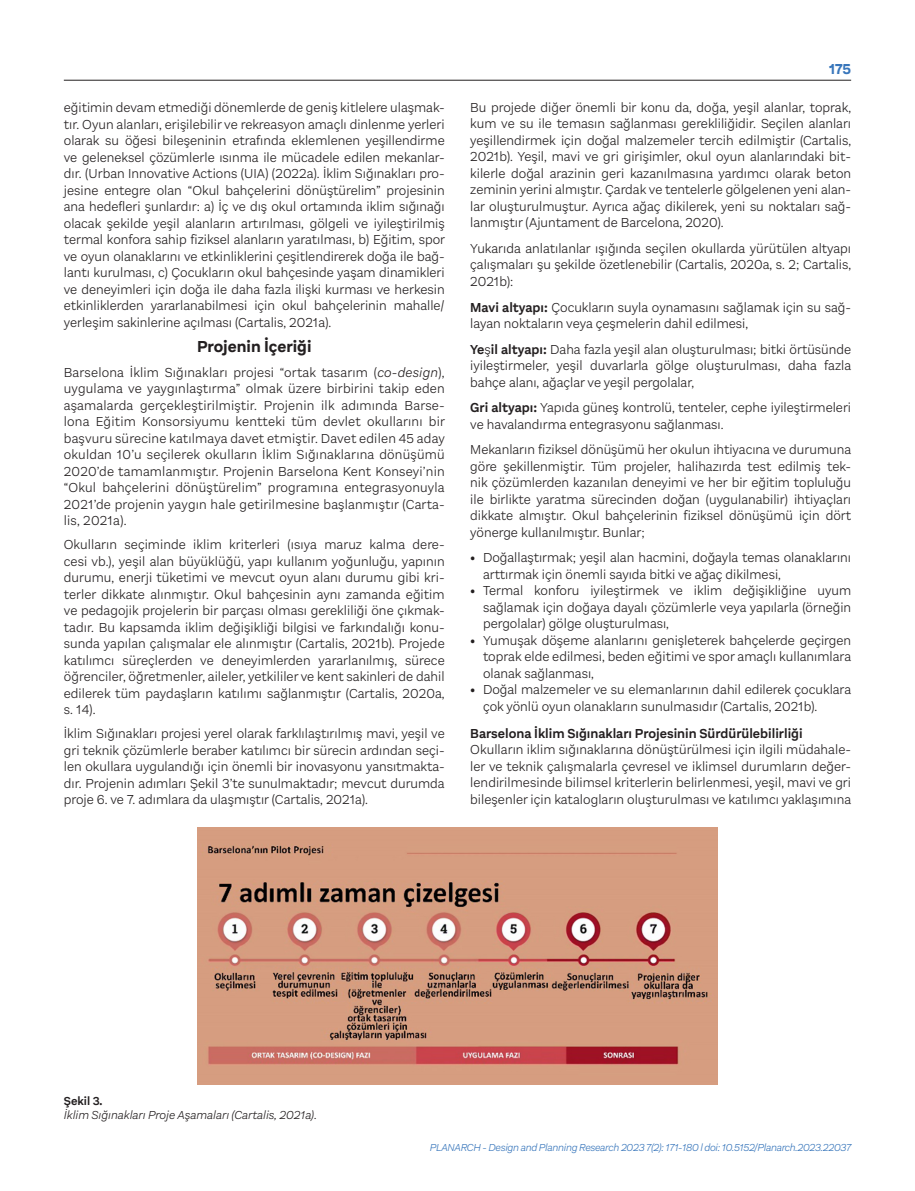
<style>
.page{position:relative;width:915px;height:1191px;background:#fff}
.page>*{position:absolute;margin:0;border:0;box-sizing:border-box;transform-origin:0 0}
.t1{font:700 16.5px "Aestetico";color:#231f20}
.t2{font:700 15px "Aestetico";color:#3876bb}
.t3{font:300 13.5px/16.5px "Aestetico";color:#231f20;text-align:justify}
.t4{font:600 13.5px "Aestetico";color:#231f20}
.t5{font:italic 300 12px "Aestetico";color:#231f20}
.t6{font:600 12px "Aestetico";color:#231f20}
.t7{font:italic 300 10.5px "Aestetico";letter-spacing:-.025em;color:#3876bb}
.s1{font-style:italic}
.s2{font-weight:600}
.s3{font-weight:700}
</style>
<div class="page">
<hr style="left:64px;top:80px;width:786px;height:1px;background:#231f20">
<img style="left:198px;top:828px;width:518px;height:256px">
<p class="t3" style="left:64px;top:99px;width:382px">eğitimin devam etmediği dönemlerde de geniş kitlelere ulaşmak&shy;tır. Oyun alanları, erişilebilir ve rekreasyon amaçlı dinlenme yerleri olarak su öğesi bileşeninin etrafında eklemlenen yeşillendirme ve geleneksel çözümlerle ısınma ile mücadele edilen mekanlar&shy;dır. (Urban Innovative Actions (UIA) (2022a). İklim Sığınakları pro&shy;jesine entegre olan “Okul bahçelerini dönüştürelim” projesinin ana hedefleri şunlardır: a) İç ve dış okul ortamında iklim sığınağı olacak şekilde yeşil alanların artırılması, gölgeli ve iyileştirilmiş termal konfora sahip fiziksel alanların yaratılması, b) Eğitim, spor ve oyun olanaklarını ve etkinliklerini çeşitlendirerek doğa ile bağ&shy;lantı kurulması, c) Çocukların okul bahçesinde yaşam dinamikleri ve deneyimleri için doğa ile daha fazla ilişki kurması ve herkesin etkinliklerden yararlanabilmesi için okul bahçelerinin mahalle/ yerleşim sakinlerine açılması (Cartalis, 2021a).</p>
<p class="t1" style="left:197px;top:336px;width:116px">Projenin İçeriği</p>
<p class="t3" style="left:64px;top:364px;width:382px">Barselona İklim Sığınakları projesi “ortak tasarım (<span class="s1">co-design</span>), uygulama ve yaygınlaştırma” olmak üzere birbirini takip eden aşamalarda gerçekleştirilmiştir. Projenin ilk adımında Barse&shy;lona Eğitim Konsorsiyumu kentteki tüm devlet okullarını bir başvuru sürecine katılmaya davet etmiştir. Davet edilen 45 aday okuldan 10’u seçilerek okulların İklim Sığınaklarına dönüşümü 2020’de tamamlanmıştır. Projenin Barselona Kent Konseyi’nin “Okul bahçelerini dönüştürelim” programına entegrasyonuyla 2021’de projenin yaygın hale getirilmesine başlanmıştır (Carta&shy;lis, 2021a).</p>
<p class="t3" style="left:64px;top:536px;width:382px">Okulların seçiminde iklim kriterleri (ısıya maruz kalma dere&shy;cesi vb.), yeşil alan büyüklüğü, yapı kullanım yoğunluğu, yapının durumu, enerji tüketimi ve mevcut oyun alanı durumu gibi kri&shy;terler dikkate alınmıştır. Okul bahçesinin aynı zamanda eğitim ve pedagojik projelerin bir parçası olması gerekliliği öne çıkmak&shy;tadır. Bu kapsamda iklim değişikliği bilgisi ve farkındalığı konu&shy;sunda yapılan çalışmalar ele alınmıştır (Cartalis, 2021b). Projede katılımcı süreçlerden ve deneyimlerden yararlanılmış, sürece öğrenciler, öğretmenler, aileler, yetkililer ve kent sakinleri de dahil edilerek tüm paydaşların katılımı sağlanmıştır (Cartalis, 2020a, s. 14).</p>
<p class="t3" style="left:64px;top:725px;width:382px">İklim Sığınakları projesi yerel olarak farklılaştırılmış mavi, yeşil ve gri teknik çözümlerle beraber katılımcı bir sürecin ardından seçi&shy;len okullara uygulandığı için önemli bir inovasyonu yansıtmakta&shy;dır. Projenin adımları Şekil 3’te sunulmaktadır; mevcut durumda proje 6. ve 7. adımlara da ulaşmıştır (Cartalis, 2021a).</p>
<p class="t2" style="left:828px;top:60px;width:23px">175</p>
<p class="t3" style="left:470px;top:99px;width:382px">Bu projede diğer önemli bir konu da, doğa, yeşil alanlar, toprak, kum ve su ile temasın sağlanması gerekliliğidir. Seçilen alanları yeşillendirmek için doğal malzemeler tercih edilmiştir (Cartalis, 2021b). Yeşil, mavi ve gri girişimler, okul oyun alanlarındaki bit&shy;kilerle doğal arazinin geri kazanılmasına yardımcı olarak beton zeminin yerini almıştır. Çardak ve tentelerle gölgelenen yeni alan&shy;lar oluşturulmuştur. Ayrıca ağaç dikilerek, yeni su noktaları sağ&shy;lanmıştır (Ajuntament de Barcelona, 2020).</p>
<p class="t3" style="left:470px;top:240px;width:382px">Yukarıda anlatılanlar ışığında seçilen okullarda yürütülen altyapı çalışmaları şu şekilde özetlenebilir (Cartalis, 2020a, s. 2; Cartalis, 2021b):</p>
<p class="t3" style="left:470px;top:299px;width:382px"><span class="s2">Mavi altyapı:</span> Çocukların suyla oynamasını sağlamak için su sağ&shy;layan noktaların veya çeşmelerin dahil edilmesi,</p>
<p class="t3" style="left:470px;top:341px;width:382px"><span class="s2">Ye</span>ş<span class="s2">il altyapı:</span> Daha fazla yeşil alan oluşturulması; bitki örtüsünde iyileştirmeler, yeşil duvarlarla gölge oluşturulması, daha fazla bahçe alanı, ağaçlar ve yeşil pergolalar,</p>
<p class="t3" style="left:470px;top:399px;width:382px"><span class="s2">Gri altyapı:</span> Yapıda güneş kontrolü, tenteler, cephe iyileştirmeleri ve havalandırma entegrasyonu sağlanması.</p>
<p class="t3" style="left:470px;top:441px;width:382px">Mekanların fiziksel dönüşümü her okulun ihtiyacına ve durumuna göre şekillenmiştir. Tüm projeler, halihazırda test edilmiş tek&shy;nik çözümlerden kazanılan deneyimi ve her bir eğitim topluluğu ile birlikte yaratma sürecinden doğan (uygulanabilir) ihtiyaçları dikkate almıştır. Okul bahçelerinin fiziksel dönüşümü için dört yönerge kullanılmıştır. Bunlar;</p>
<p class="t3" style="left:483px;top:549px;width:369px;text-indent:-13px"><span class="s3">•</span> Doğallaştırmak; yeşil alan hacmini, doğayla temas olanaklarını arttırmak için önemli sayıda bitki ve ağaç dikilmesi,</p>
<p class="t3" style="left:483px;top:582px;width:369px;text-indent:-13px"><span class="s3">•</span> Termal konforu iyileştirmek ve iklim değişikliğine uyum sağlamak için doğaya dayalı çözümlerle veya yapılarla (örneğin pergolalar) gölge oluşturulması,</p>
<p class="t3" style="left:483px;top:632px;width:369px;text-indent:-13px"><span class="s3">•</span> Yumuşak döşeme alanlarını genişleterek bahçelerde geçirgen toprak elde edilmesi, beden eğitimi ve spor amaçlı kullanımlara olanak sağlanması,</p>
<p class="t3" style="left:483px;top:681px;width:369px;text-indent:-13px"><span class="s3">•</span> Doğal malzemeler ve su elemanlarının dahil edilerek çocuklara çok yönlü oyun olanakların sunulmasıdır (Cartalis, 2021b).</p>
<p class="t4" style="left:470px;top:725px;width:334px">Barselona İklim Sığınakları Projesinin Sürdürülebilirliği</p>
<p class="t3" style="left:470px;top:741px;width:382px">Okulların iklim sığınaklarına dönüştürülmesi için ilgili müdahale&shy;ler ve teknik çalışmalarla çevresel ve iklimsel durumların değer&shy;lendirilmesinde bilimsel kriterlerin belirlenmesi, yeşil, mavi ve gri bileşenler için katalogların oluşturulması ve katılımcı yaklaşımına</p>
<p class="t6" style="left:64px;top:1094px;width:40px">Şekil 3.</p>
<p class="t5" style="left:64px;top:1108px;width:254px">İklim Sığınakları Proje Aşamaları (Cartalis, 2021a).</p>
<p class="t7" style="left:430px;top:1141px;width:422px">PLANARCH - Design and Planning Research 2023 7(2): 171-180 l doi: 10.5152/Planarch.2023.22037</p>
</div>
